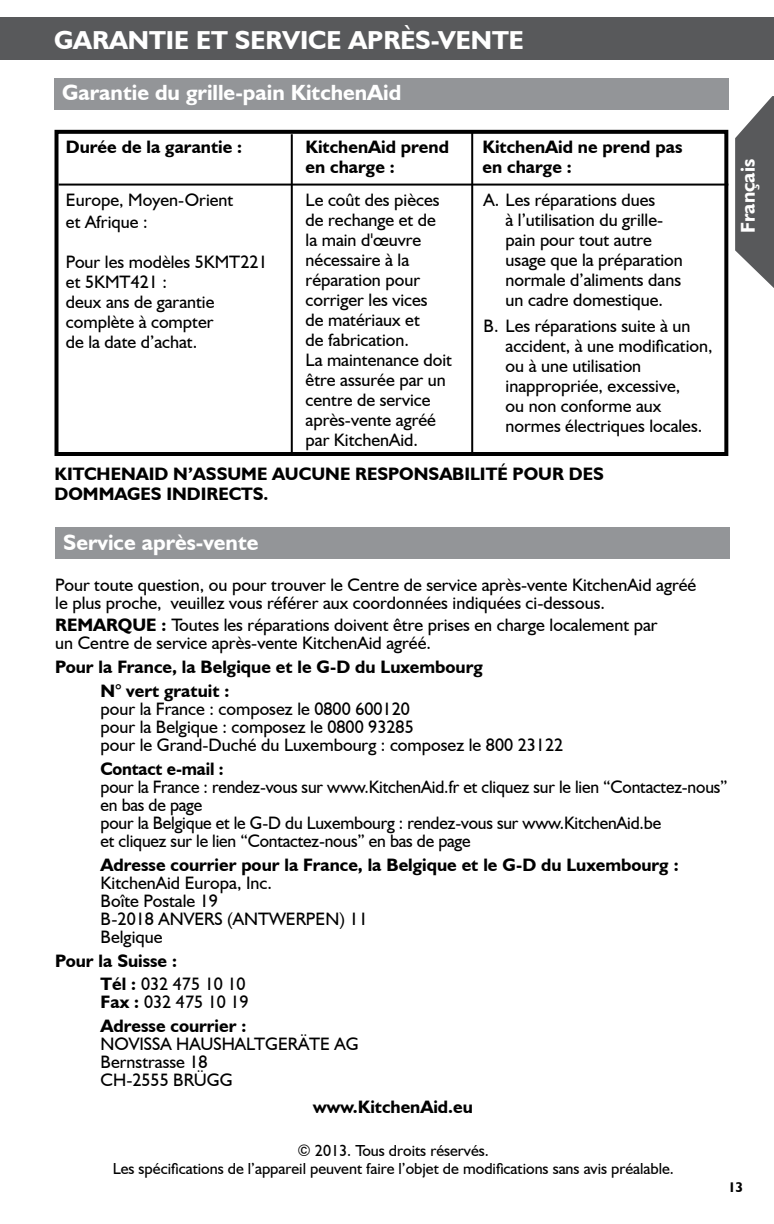
<style>
.page{position:relative;width:774px;height:1224px;background:#fff}
.page>*{position:absolute;margin:0;border:0;box-sizing:border-box;transform-origin:0 0}
.t1{font:700 26px "Humanist 521 BT";color:#fff}
.t2{font:700 22px "Humanist 521 BT";color:#fff}
.t3{font:700 20px "Humanist 521 BT";color:#fff}
.t4{font:18px/20px "Humanist 521 BT";color:#000}
.t5{font:700 18px/20px "Humanist 521 BT";color:#000}
.t6{font:16px/18px "Humanist 521 BT";color:#000;text-align:center}
.t7{font:700 14px "Humanist 521 BT";color:#000}
.s1{font-weight:700}
.s2{font-weight:400}
</style>
<div class="page">
<svg style="left:735px;top:96px;width:39px;height:192px"></svg>
<div style="left:0;top:18px;width:774px;height:42px;background:#58595b"></div>
<div style="left:55px;top:130px;width:673px;height:326px;border:4px solid #000"></div>
<hr style="left:291px;top:134px;width:2px;height:320px;background:#000">
<hr style="left:471px;top:131px;width:2px;height:325px;background:#000">
<hr style="left:59px;top:184px;width:669px;height:2px;background:#000">
<div style="left:54px;top:78px;width:674px;height:32px;background:#939598"></div>
<div style="left:55px;top:527px;width:675px;height:32px;background:#939598"></div>
<h1 class="t1" style="left:54px;top:24px;width:471px">GARANTIE ET SERVICE APRÈS-VENTE</h1>
<p class="t2" style="left:62px;top:79px;width:341px">Garantie du grille-pain KitchenAid</p>
<p class="t5" style="left:66px;top:136px;width:178px">Durée de la garantie :</p>
<p class="t5" style="left:306px;top:136px;width:145px">KitchenAid prend en charge :</p>
<p class="t5" style="left:483px;top:136px;width:201px">KitchenAid ne prend pas en charge :</p>
<p class="t4" style="left:66px;top:189px;width:169px;line-height:21.6px">Europe, Moyen-Orient et Afrique :</p>
<p class="t4" style="left:66px;top:251px;width:203px">Pour les modèles 5KMT221 et 5KMT421 :<br>deux ans de garantie complète à compter<br>de la date d’achat.</p>
<p class="t4" style="left:306px;top:190px;width:148px">Le coût des pièces de rechange et de la main d'œuvre nécessaire à la réparation pour corriger les vices<br>de matériaux et<br>de fabrication.<br>La maintenance doit être assurée par un centre de service après-vente agréé par KitchenAid.</p>
<p class="t4" style="left:506px;top:190px;width:179px;text-indent:-22px">A. Les réparations dues<br>à l’utilisation du grille&shy;pain pour tout autre usage que la préparation normale d’aliments dans un cadre domestique.</p>
<p class="t4" style="left:506px;top:316px;width:209px;text-indent:-22px">B. Les réparations suite à un accident, à une modification, ou à une utilisation inappropriée, excessive,<br>ou non conforme aux normes électriques locales.</p>
<p class="t5" style="left:54px;top:464px;width:551px">KITCHENAID N’ASSUME AUCUNE RESPONSABILITÉ POUR DES<br>DOMMAGES INDIRECTS.</p>
<p class="t2" style="left:63px;top:528px;width:197px">Service après-vente</p>
<p class="t4" style="left:55px;top:576px;width:643px;line-height:18px">Pour toute question, ou pour trouver le Centre de service après-vente KitchenAid agréé le plus proche, veuillez vous référer aux coordonnées indiquées ci-dessous.</p>
<p class="t4" style="left:55px;top:615px;width:604px;line-height:18px"><span class="s1">REMARQUE :</span> Toutes les réparations doivent être prises en charge localement par un Centre de service après-vente KitchenAid agréé.</p>
<p class="t5" style="left:101px;top:654px;width:384px;line-height:24px;text-indent:-45px">Pour la France, la Belgique et le G-D du Luxembourg<br>N° vert gratuit :</p>
<p class="t4" style="left:101px;top:699px;width:464px;line-height:18px">pour la France : composez le 0800 600120<br>pour la Belgique : composez le 0800 93285<br>pour le Grand-Duché du Luxembourg : composez le 800 23122</p>
<p class="t5" style="left:101px;top:758px;width:124px">Contact e-mail :</p>
<p class="t4" style="left:101px;top:777px;width:629px;line-height:18px">pour la France : rendez-vous sur www.KitchenAid.fr et cliquez sur le lien “Contactez‑nous” en bas de page<br>pour la Belgique et le G-D du Luxembourg : rendez-vous sur www.KitchenAid.be<br>et cliquez sur le lien “Contactez-nous” en bas de page</p>
<p class="t5" style="left:101px;top:854px;width:579px">Adresse courrier pour la France, la Belgique et le G-D du Luxembourg :</p>
<p class="t4" style="left:101px;top:873px;width:269px;line-height:18px">KitchenAid Europa, Inc.<br>Boîte Postale 19<br>B-2018 ANVERS (ANTWERPEN) 11<br>Belgique</p>
<p class="t5" style="left:101px;top:948px;width:146px;line-height:24px;text-indent:-45px">Pour la Suisse :<br>Tél : <span class="s2">032 475 10 10</span></p>
<p class="t5" style="left:101px;top:990px;width:150px;line-height:24px">Fax : <span class="s2">032 475 10 19<br></span>Adresse courrier :</p>
<p class="t4" style="left:101px;top:1035px;width:259px;line-height:18px">NOVISSA HAUSHALTGERÄTE AG<br>Bernstrasse 18<br>CH-2555 BRÜGG</p>
<p class="t5" style="left:313px;top:1096px;width:161px">www.KitchenAid.eu</p>
<p class="t6" style="left:113px;top:1141px;width:563px">© 2013. Tous droits réservés.<br>Les spécifications de l’appareil peuvent faire l’objet de modifications sans avis préalable.</p>
<p class="t3" style="left:736px;top:233px;width:75px;rotate:-90deg">Français</p>
<p class="t7" style="left:728px;top:1178px;width:17px">13</p>
</div>
